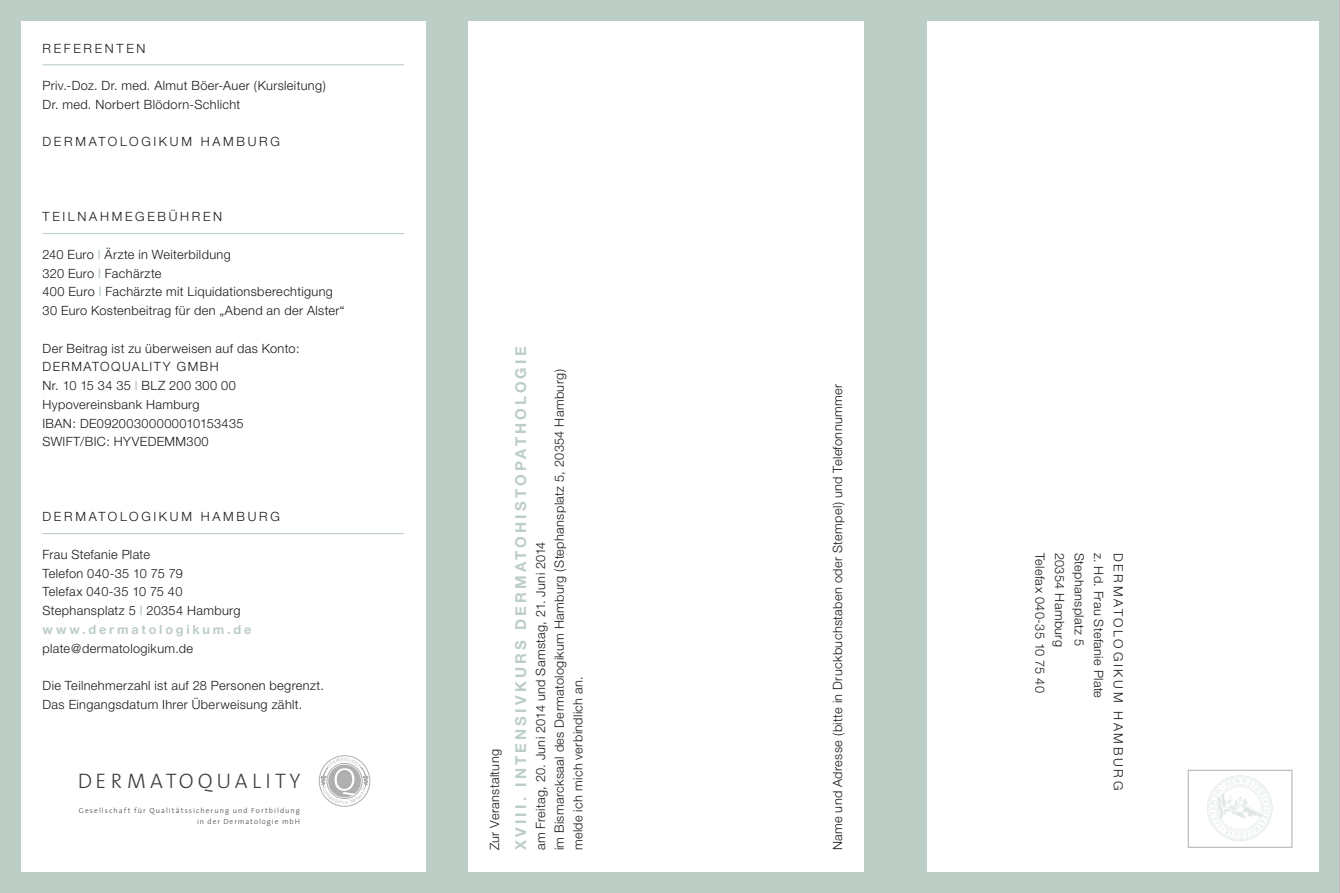
<style>
.page{position:relative;width:1340px;height:893px;background:#fff}
.page>*{position:absolute;margin:0;border:0;box-sizing:border-box;transform-origin:0 0}
.t1{font:300 21.15px "The Sans";letter-spacing:.195em;color:#3e3e40}
.t2{font:700 15px "Helvetica Neue";letter-spacing:.21em;color:#bccec5}
.Copy{font:300 12.75px/18.8px "Helvetica Neue";letter-spacing:.03em;color:#1a171c}
.Copy-2{font:300 12.75px "Helvetica Neue";letter-spacing:.215em;color:#1a171c}
.Copy-3{font:700 12.75px "Helvetica Neue";letter-spacing:.22em;color:#bccec5}
.Copy-4{font:300 12.75px "Helvetica Neue";letter-spacing:.115em;color:#1a171c}
.Copy-5{font:300 12.75px "Helvetica Neue";letter-spacing:.205em;color:#1a171c}
.t3{font:300 7.5px "The Sans";letter-spacing:.14em;color:#3e3e40}
.s1{font-weight:700;color:#bccec5}
</style>
<div class="page">
<div style="left:893px;top:0;width:446px;height:893px;background:#bccec5"></div>
<div style="left:927px;top:21px;width:391px;height:851px;background:#fff"></div>
<div style="left:1187px;top:770px;width:105px;height:78px;border:1px solid #adafb0"></div>
<img style="left:1207px;top:775px;width:66px;height:66px">
<hr style="left:1339px;top:0;width:1px;height:893px;background:#e2007a">
<div style="left:0;top:0;width:446px;height:893px;background:#bccec5"></div>
<div style="left:21px;top:21px;width:404px;height:851px;background:#fff"></div>
<hr style="left:43px;top:64px;width:361px;height:1px;background:#bccec5">
<hr style="left:43px;top:233px;width:361px;height:1px;background:#bccec5">
<hr style="left:43px;top:533px;width:361px;height:1px;background:#bccec5">
<div style="left:319px;top:755px;width:51px;height:51px;border:1px solid #adafb0;border-radius:50%"></div>
<div style="left:446px;top:0;width:447px;height:893px;background:#bccec5"></div>
<div style="left:468px;top:21px;width:395px;height:851px;background:#fff"></div>
<svg style="left:321px;top:758px;width:47px;height:46px"></svg>
<p class="Copy-5" style="left:43px;top:40px;width:104px">REFERENTEN</p>
<p class="Copy" style="left:43px;top:76px;width:285px">Priv.-Doz. Dr. med. Almut Böer-Auer (Kursleitung)</p>
<p class="Copy" style="left:43px;top:95px;width:199px">Dr. med. Norbert Blödorn-Schlicht</p>
<p class="Copy-2" style="left:43px;top:134px;width:239px">DERMATOLOGIKUM HAMBURG</p>
<p class="Copy-2" style="left:43px;top:209px;width:181px">TEILNAHMEGEBÜHREN</p>
<p class="Copy" style="left:43px;top:245px;width:190px">240 Euro <span class="s1">|</span> Ärzte in Weiterbildung</p>
<p class="Copy" style="left:43px;top:263px;width:120px">320 Euro <span class="s1">|</span> Fachärzte</p>
<p class="Copy" style="left:43px;top:282px;width:292px">400 Euro <span class="s1">|</span> Fachärzte mit Liquidationsberechtigung</p>
<p class="Copy" style="left:43px;top:301px;width:304px">30 Euro Kostenbeitrag für den „Abend an der Alster“</p>
<p class="Copy" style="left:43px;top:338px;width:258px">Der Beitrag ist zu überweisen auf das Konto:</p>
<p class="Copy-4" style="left:43px;top:359px;width:178px">DERMATOQUALITY GMBH</p>
<p class="Copy" style="left:43px;top:376px;width:195px">Nr. 10 15 34 35 <span class="s1">|</span> BLZ 200 300 00</p>
<p class="Copy" style="left:43px;top:395px;width:158px">Hypovereinsbank Hamburg</p>
<p class="Copy" style="left:43px;top:413px;width:202px">IBAN: DE09200300000010153435</p>
<p class="Copy" style="left:43px;top:432px;width:168px">SWIFT/BIC: HYVEDEMM300</p>
<p class="Copy-2" style="left:43px;top:509px;width:239px">DERMATOLOGIKUM HAMBURG</p>
<p class="Copy" style="left:43px;top:545px;width:109px">Frau Stefanie Plate</p>
<p class="Copy" style="left:43px;top:563px;width:142px">Telefon 040-35 10 75 79</p>
<p class="Copy" style="left:43px;top:582px;width:141px">Telefax 040-35 10 75 40</p>
<p class="Copy" style="left:43px;top:601px;width:199px">Stephansplatz 5 <span class="s1">|</span> 20354 Hamburg</p>
<p class="Copy-3" style="left:43px;top:621px;width:210px">www.dermatologikum.de</p>
<p class="Copy" style="left:43px;top:638px;width:152px">plate@dermatologikum.de</p>
<p class="Copy" style="left:43px;top:676px;width:283px">Die Teilnehmerzahl ist auf 28 Personen begrenzt.</p>
<p class="Copy" style="left:43px;top:695px;width:261px">Das Eingangsdatum Ihrer Überweisung zählt.</p>
<p class="t1" style="left:78px;top:763px;width:224px">DERMATOQUALITY</p>
<p class="t3" style="left:79px;top:804px;width:223px">Gesellschaft für Qualitätssicherung und Fortbildung</p>
<p class="t3" style="left:197px;top:816px;width:104px">in der Dermatologie mbH</p>
<p class="Copy" style="left:485px;top:850px;width:103px;rotate:-90deg">Zur Veranstaltung</p>
<p class="t2" style="left:511px;top:850px;width:505px;rotate:-90deg">XVIII. INTENSIVKURS DERMATOHISTOPATHOLOGIE</p>
<p class="Copy" style="left:531px;top:850px;width:483px;rotate:-90deg">am Freitag, 20. Juni 2014 und Samstag, 21. Juni 2014<br>im Bismarcksaal des Dermatologikum Hamburg (Stephansplatz 5, 20354 Hamburg)</p>
<p class="Copy" style="left:568px;top:850px;width:176px;rotate:-90deg">melde ich mich verbindlich an.</p>
<p class="Copy" style="left:828px;top:850px;width:468px;rotate:-90deg">Name und Adresse (bitte in Druckbuchstaben oder Stempel) und Telefonnummer</p>
<p class="Copy" style="left:1049px;top:553px;width:141px;rotate:90deg">Telefax 040-35 10 75 40</p>
<p class="Copy" style="left:1069px;top:553px;width:96px;rotate:90deg">20354 Hamburg</p>
<p class="Copy" style="left:1088px;top:553px;width:95px;rotate:90deg">Stephansplatz 5</p>
<p class="Copy" style="left:1108px;top:553px;width:147px;rotate:90deg">z. Hd. Frau Stefanie Plate</p>
<p class="Copy-2" style="left:1125px;top:553px;width:239px;rotate:90deg">DERMATOLOGIKUM HAMBURG</p>
</div>
